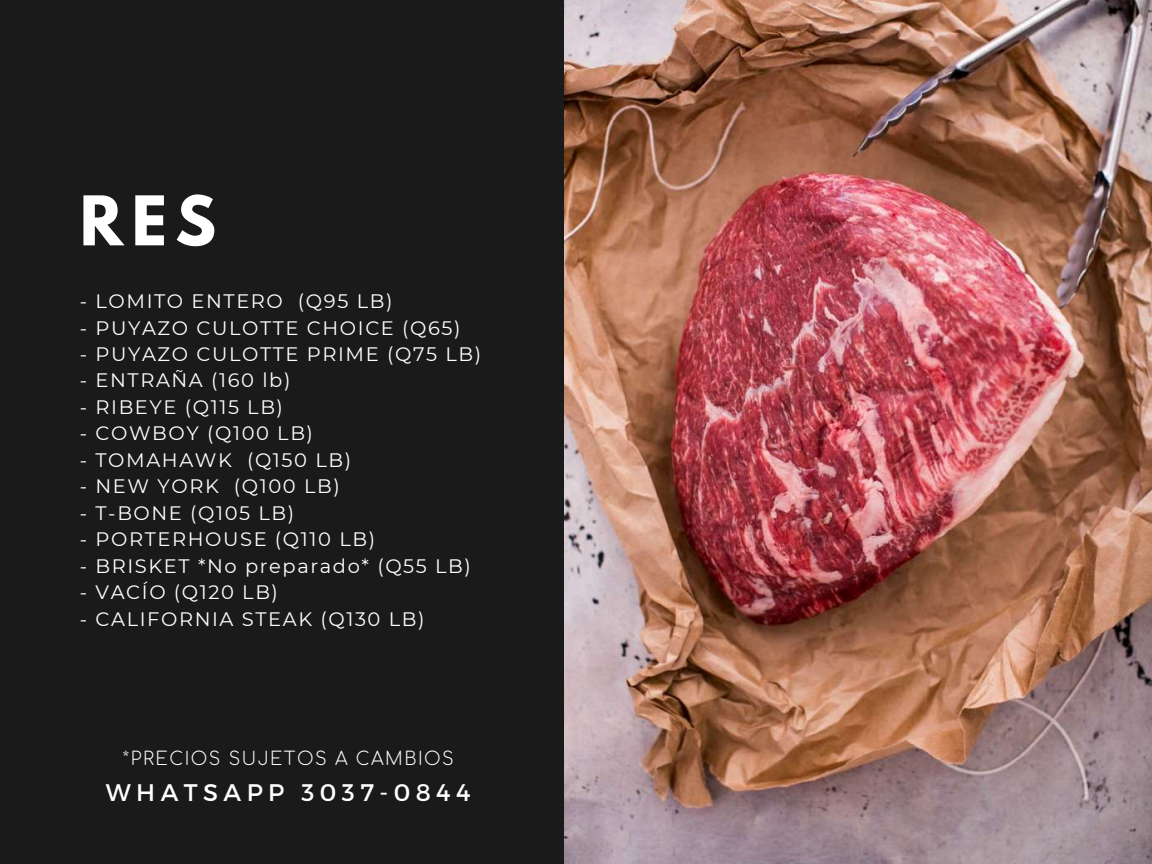
<style>
.page{position:relative;width:1152px;height:864px;background:#1a1a1a}
.page>*{position:absolute;margin:0;border:0;box-sizing:border-box;transform-origin:0 0}
.t1{font:700 60.6px "League Spartan";color:#fff}
.t2{font:24px "Montserrat";letter-spacing:.225em;color:#fff}
.t3{font:19.5px "Montserrat";letter-spacing:.08em;color:#fff}
.t4{font:300 18px "Comfortaa";letter-spacing:.08em;color:#fff}
</style>
<div class="page">
<img style="left:565px;top:0;width:587px;height:864px">
<h1 class="t1" style="left:80px;top:191px;width:138px">RES</h1>
<p class="t3" style="left:80px;top:289px;width:314px">- LOMITO ENTERO (Q95 LB)</p>
<p class="t3" style="left:80px;top:316px;width:382px">- PUYAZO CULOTTE CHOICE (Q65)</p>
<p class="t3" style="left:80px;top:342px;width:403px">- PUYAZO CULOTTE PRIME (Q75 LB)</p>
<p class="t3" style="left:80px;top:369px;width:212px">- ENTRAÑA (160 lb)</p>
<p class="t3" style="left:80px;top:395px;width:205px">- RIBEYE (Q115 LB)</p>
<p class="t3" style="left:80px;top:422px;width:235px">- COWBOY (Q100 LB)</p>
<p class="t3" style="left:80px;top:448px;width:273px">- TOMAHAWK (Q150 LB)</p>
<p class="t3" style="left:80px;top:474px;width:262px">- NEW YORK (Q100 LB)</p>
<p class="t3" style="left:80px;top:501px;width:216px">- T-BONE (Q105 LB)</p>
<p class="t3" style="left:80px;top:527px;width:297px">- PORTERHOUSE (Q110 LB)</p>
<p class="t3" style="left:80px;top:554px;width:393px">- BRISKET *No preparado* (Q55 LB)</p>
<p class="t3" style="left:80px;top:580px;width:200px">- VACÍO (Q120 LB)</p>
<p class="t3" style="left:80px;top:607px;width:346px">- CALIFORNIA STEAK (Q130 LB)</p>
<p class="t4" style="left:123px;top:749px;width:333px">*PRECIOS SUJETOS A CAMBIOS</p>
<p class="t2" style="left:106px;top:777px;width:366px">WHATSAPP 3037-0844</p>
</div>
